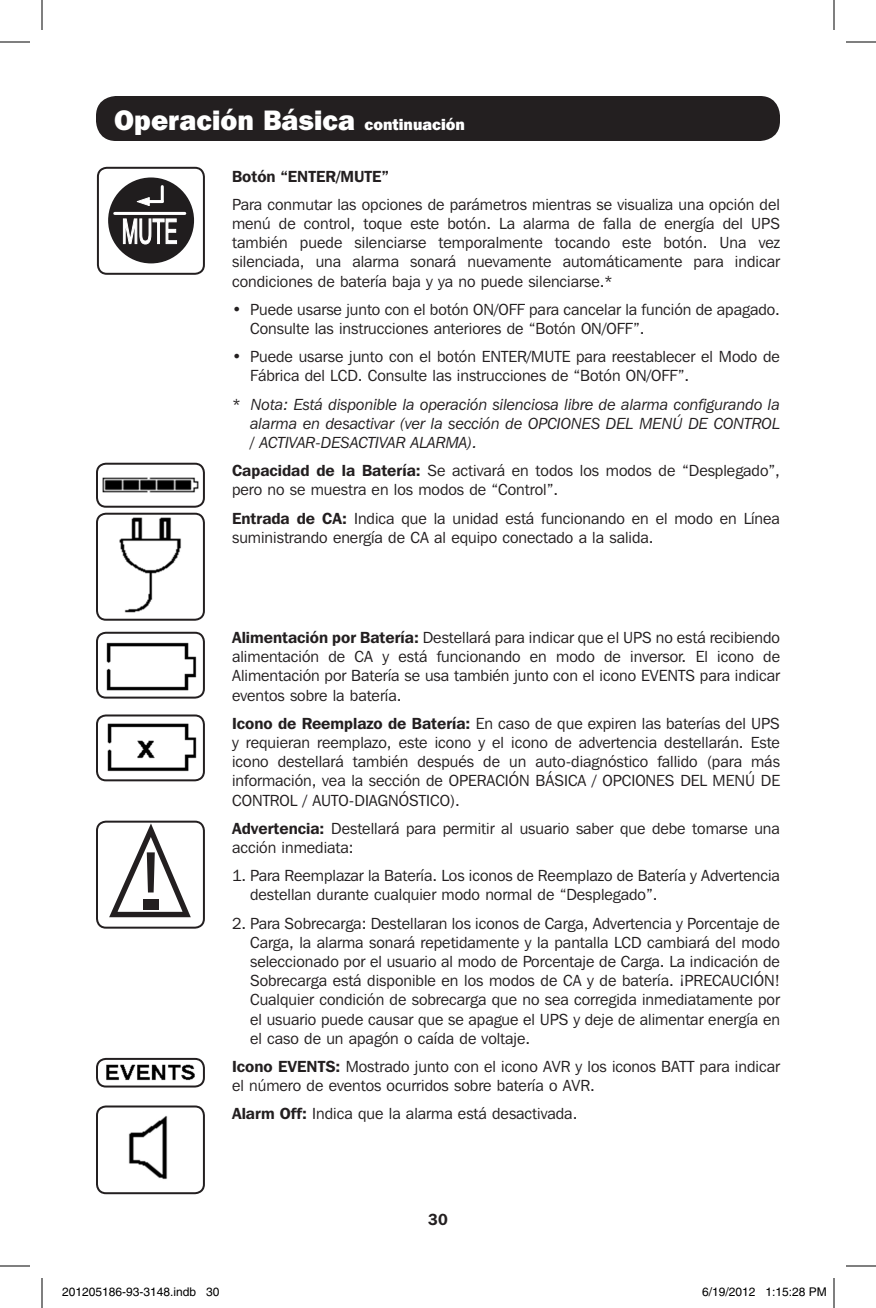
<style>
.page{position:relative;width:876px;height:1308px;background:#fff}
.page>*{position:absolute;margin:0;border:0;box-sizing:border-box;transform-origin:0 0}
.t1{font:800 28px "Franklin Gothic IT Cby BT";color:#fff}
.body_copy_english{font:16px/19.2px "Franklin Gothic IT Cby BT";color:#231f20}
.body_copy_english-2{font:italic 16px/19.2px "Franklin Gothic IT Cby BT";color:#231f20;text-align:justify}
.body_copy_english-3{font:600 16px "Franklin Gothic IT Cby BT";color:#231f20}
.t2{font:12px "Helvetica";color:#000}
.s1{font-size:16px}
.s2{font-weight:600}
</style>
<div class="page">
<img style="left:102px;top:477px;width:97px;height:16px">
<div style="left:96px;top:463px;width:109px;height:45px;border:2px solid #231f20;border-radius:9px"></div>
<img style="left:119px;top:517px;width:62px;height:96px">
<div style="left:96px;top:513px;width:109px;height:108px;border:2px solid #231f20;border-radius:9px"></div>
<img style="left:106px;top:642px;width:91px;height:49px">
<div style="left:96px;top:632px;width:109px;height:67px;border:2px solid #231f20;border-radius:9px"></div>
<img style="left:107px;top:717px;width:92px;height:55px">
<div style="left:96px;top:714px;width:109px;height:67px;border:2px solid #231f20;border-radius:9px"></div>
<svg style="left:109px;top:824px;width:82px;height:94px"></svg>
<div style="left:143px;top:899px;width:16px;height:11px;background:#231f20"></div>
<div style="left:96px;top:821px;width:109px;height:108px;border:2px solid #231f20;border-radius:9px"></div>
<img style="left:128px;top:1116px;width:40px;height:64px">
<div style="left:96px;top:1106px;width:109px;height:88px;border:2px solid #231f20;border-radius:9px"></div>
<img style="left:106px;top:1064px;width:89px;height:17px">
<div style="left:96px;top:1058px;width:109px;height:30px;border:2px solid #231f20;border-radius:9px"></div>
<div style="left:108px;top:177px;width:86px;height:86px;background:#201d1e;border-radius:50%"></div>
<svg style="left:122px;top:218px;width:56px;height:27px"></svg>
<hr style="left:115px;top:212px;width:70px;height:3px;background:#fff">
<hr style="left:148px;top:200px;width:14px;height:3px;background:#fff">
<svg style="left:136px;top:197px;width:14px;height:9px"></svg>
<hr style="left:161px;top:187px;width:3px;height:15px;background:#fff">
<div style="left:97px;top:167px;width:108px;height:108px;border:2px solid #231f20;border-radius:9px"></div>
<div style="left:96px;top:96px;width:684px;height:45px;background:#231f20;border-radius:20px"></div>
<hr style="left:0;top:42px;width:30px;height:1px;background:#000">
<hr style="left:846px;top:42px;width:30px;height:1px;background:#000">
<hr style="left:0;top:1266px;width:30px;height:1px;background:#000">
<hr style="left:846px;top:1266px;width:30px;height:1px;background:#000">
<hr style="left:42px;top:0;width:1px;height:30px;background:#000">
<hr style="left:42px;top:1278px;width:1px;height:30px;background:#000">
<hr style="left:834px;top:0;width:1px;height:30px;background:#000">
<hr style="left:834px;top:1278px;width:1px;height:30px;background:#000">
<div style="left:213px;top:1287px;width:6px;height:10px;border:1px solid #fff;border-radius:50%"></div>
<p class="t1" style="left:114px;top:102px;width:352px">Operación Básica <span class="s1">continuación</span></p>
<p class="body_copy_english-3" style="left:232px;top:166px;width:158px">Botón “ENTER/MUTE”</p>
<p class="body_copy_english" style="left:232px;top:194px;width:549px;text-align:justify">Para conmutar las opciones de parámetros mientras se visualiza una opción del menú de control, toque este botón. La alarma de falla de energía del UPS también puede silenciarse temporalmente tocando este botón. Una vez silenciada, una alarma sonará nuevamente automáticamente para indicar condiciones de batería baja y ya no puede silenciarse.*</p>
<p class="body_copy_english" style="left:250px;top:299px;width:531px;text-indent:-18px">• Puede usarse junto con el botón ON/OFF para cancelar la función de apagado.<br>Consulte las instrucciones anteriores de “Botón ON/OFF”.</p>
<p class="body_copy_english" style="left:250px;top:347px;width:531px;text-indent:-18px">• Puede usarse junto con el botón ENTER/MUTE para reestablecer el Modo de<br>Fábrica del LCD. Consulte las instrucciones de “Botón ON/OFF”.</p>
<p class="body_copy_english-2" style="left:250px;top:394px;width:531px;text-indent:-18px">* Nota: Está disponible la operación silenciosa libre de alarma configurando la alarma en desactivar (ver la sección de OPCIONES DEL MENÚ DE CONTROL / ACTIVAR-DESACTIVAR ALARMA).</p>
<p class="body_copy_english" style="left:232px;top:461px;width:549px"><span class="s2">Capacidad de la Batería:</span> Se activará en todos los modos de “Desplegado”, pero no se muestra en los modos de “Control”.</p>
<p class="body_copy_english" style="left:232px;top:508px;width:549px"><span class="s2">Entrada de CA:</span> Indica que la unidad está funcionando en el modo en Línea suministrando energía de CA al equipo conectado a la salida.</p>
<p class="body_copy_english" style="left:232px;top:628px;width:549px;text-align:justify"><span class="s2">Alimentación por Batería:</span> Destellará para indicar que el UPS no está recibiendo alimentación de CA y está funcionando en modo de inversor. El icono de Alimentación por Batería se usa también junto con el icono EVENTS para indicar eventos sobre la batería.</p>
<p class="body_copy_english" style="left:232px;top:713px;width:549px;text-align:justify"><span class="s2">Icono de Reemplazo de Batería:</span> En caso de que expiren las baterías del UPS y requieran reemplazo, este icono y el icono de advertencia destellarán. Este icono destellará también después de un auto-diagnóstico fallido (para más información, vea la sección de OPERACIÓN BÁSICA / OPCIONES DEL MENÚ DE CONTROL / AUTO-DIAGNÓSTICO).</p>
<p class="body_copy_english" style="left:232px;top:818px;width:549px"><span class="s2">Advertencia:</span> Destellará para permitir al usuario saber que debe tomarse una acción inmediata:</p>
<p class="body_copy_english" style="left:250px;top:866px;width:531px;text-indent:-18px">1. Para Reemplazar la Batería. Los iconos de Reemplazo de Batería y Advertencia destellan durante cualquier modo normal de “Desplegado”.</p>
<p class="body_copy_english" style="left:250px;top:913px;width:531px;text-align:justify;text-indent:-18px">2. Para Sobrecarga: Destellaran los iconos de Carga, Advertencia y Porcentaje de Carga, la alarma sonará repetidamente y la pantalla LCD cambiará del modo seleccionado por el usuario al modo de Porcentaje de Carga. La indicación de Sobrecarga está disponible en los modos de CA y de batería. ¡PRECAUCIÓN!<br>Cualquier condición de sobrecarga que no sea corregida inmediatamente por el usuario puede causar que se apague el UPS y deje de alimentar energía en el caso de un apagón o caída de voltaje.</p>
<p class="body_copy_english" style="left:232px;top:1057px;width:549px"><span class="s2">Icono EVENTS:</span> Mostrado junto con el icono AVR y los iconos BATT para indicar el número de eventos ocurridos sobre batería o AVR.</p>
<p class="body_copy_english" style="left:232px;top:1104px;width:347px"><span class="s2">Alarm Off:</span> Indica que la alarma está desactivada.</p>
<p class="body_copy_english-3" style="left:428px;top:1209px;width:21px">30</p>
<p class="t2" style="left:62px;top:1285px;width:159px">201205186-93-3148.indb 30</p>
<p class="t2" style="left:702px;top:1285px;width:126px">6/19/2012 1:15:28 PM</p>
</div>
